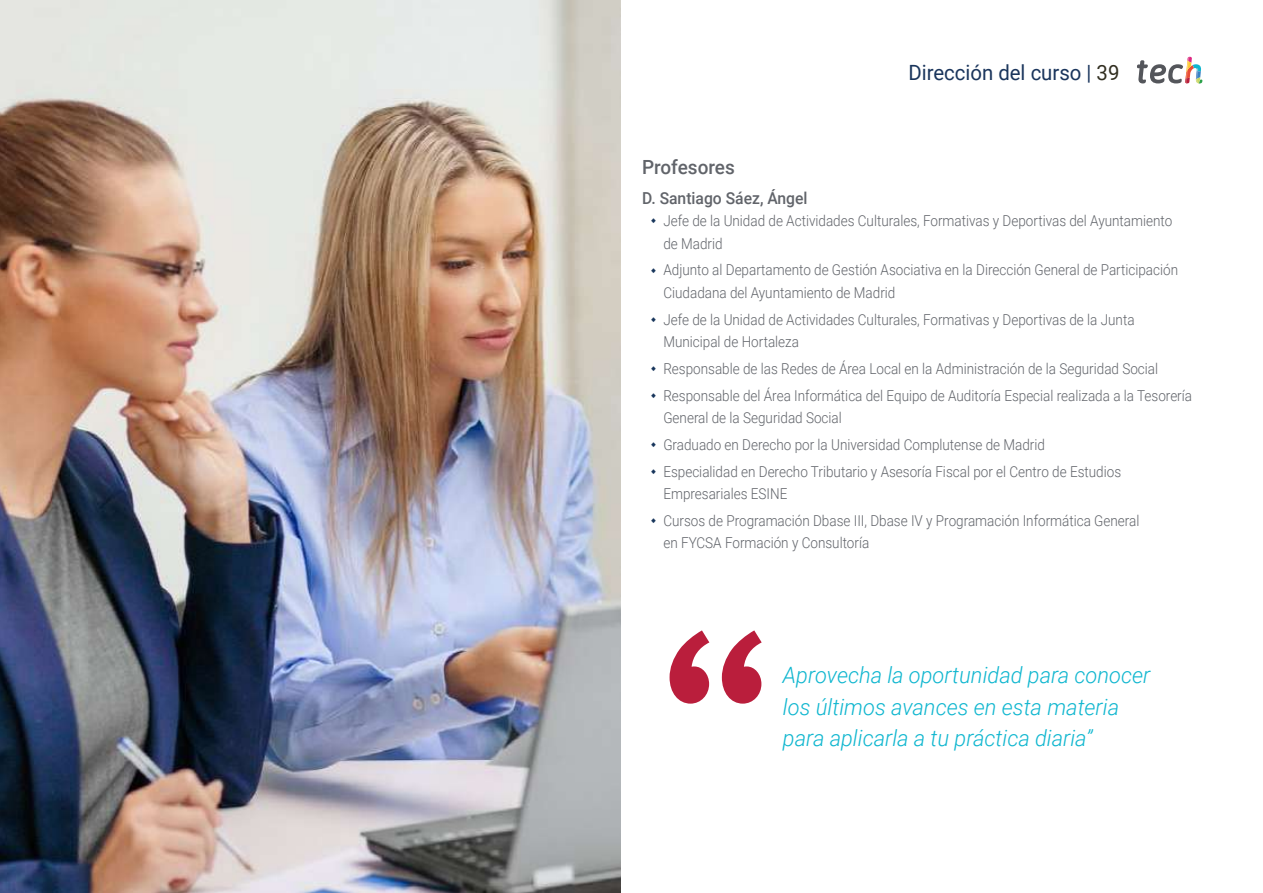
<style>
.page{position:relative;width:1263px;height:893px;background:#fff}
.page>*{position:absolute;margin:0;border:0;box-sizing:border-box;transform-origin:0 0}
.t1{font:italic 300 22.5px/31.5px "Roboto";color:#0fb6cf}
.t2{font:21px "Roboto";color:#1a355c}
.t3{font:500 19.5px "Roboto";color:#61646a}
.t4{font:500 16.5px "Roboto";color:#61646a;scale:.95 1}
.t5{font:300 15px/26.7px "Roboto";color:#61646a;scale:.9 1}
.s1{color:#312e20}
</style>
<div class="page">
<img style="left:0;top:0;width:621px;height:893px">
<svg style="left:1137px;top:57px;width:65px;height:27px"></svg>
<svg style="left:669px;top:630px;width:93px;height:74px"></svg>
<h2 class="t2" style="left:908px;top:57px;width:213px">Dirección del curso | <span class="s1">39</span></h2>
<h3 class="t3" style="left:642px;top:153px;width:94px">Profesores</h3>
<p class="t4" style="left:642px;top:186px;width:176px">D. Santiago Sáez, Ángel</p>
<p class="t5" style="left:663px;top:209px;width:567px;line-height:22.5px">Jefe de la Unidad de Actividades Culturales, Formativas y Deportivas del Ayuntamiento de Madrid</p>
<p class="t5" style="left:663px;top:258px;width:573px;line-height:22.5px">Adjunto al Departamento de Gestión Asociativa en la Dirección General de Participación<br>Ciudadana del Ayuntamiento de Madrid</p>
<p class="t5" style="left:663px;top:307px;width:525px;line-height:22.5px">Jefe de la Unidad de Actividades Culturales, Formativas y Deportivas de la Junta<br>Municipal de Hortaleza</p>
<p class="t5" style="left:663px;top:355px;width:589px">Responsable de las Redes de Área Local en la Administración de la Seguridad Social<br>Responsable del Área Informática del Equipo de Auditoría Especial realizada a la Tesorería</p>
<p class="t5" style="left:663px;top:404px;width:510px">General de la Seguridad Social<br>Graduado en Derecho por la Universidad Complutense de Madrid<br>Especialidad en Derecho Tributario y Asesoría Fiscal por el Centro de Estudios</p>
<p class="t5" style="left:663px;top:480px;width:530px">Empresariales ESINE<br>Cursos de Programación Dbase III, Dbase IV y Programación Informática General</p>
<p class="t5" style="left:663px;top:529px;width:230px">en FYCSA Formación y Consultoría</p>
<h1 class="t1" style="left:783px;top:659px;width:369px">Aprovecha la oportunidad para conocer los últimos avances en esta materia para aplicarla a tu práctica diaria”</h1>
</div>
